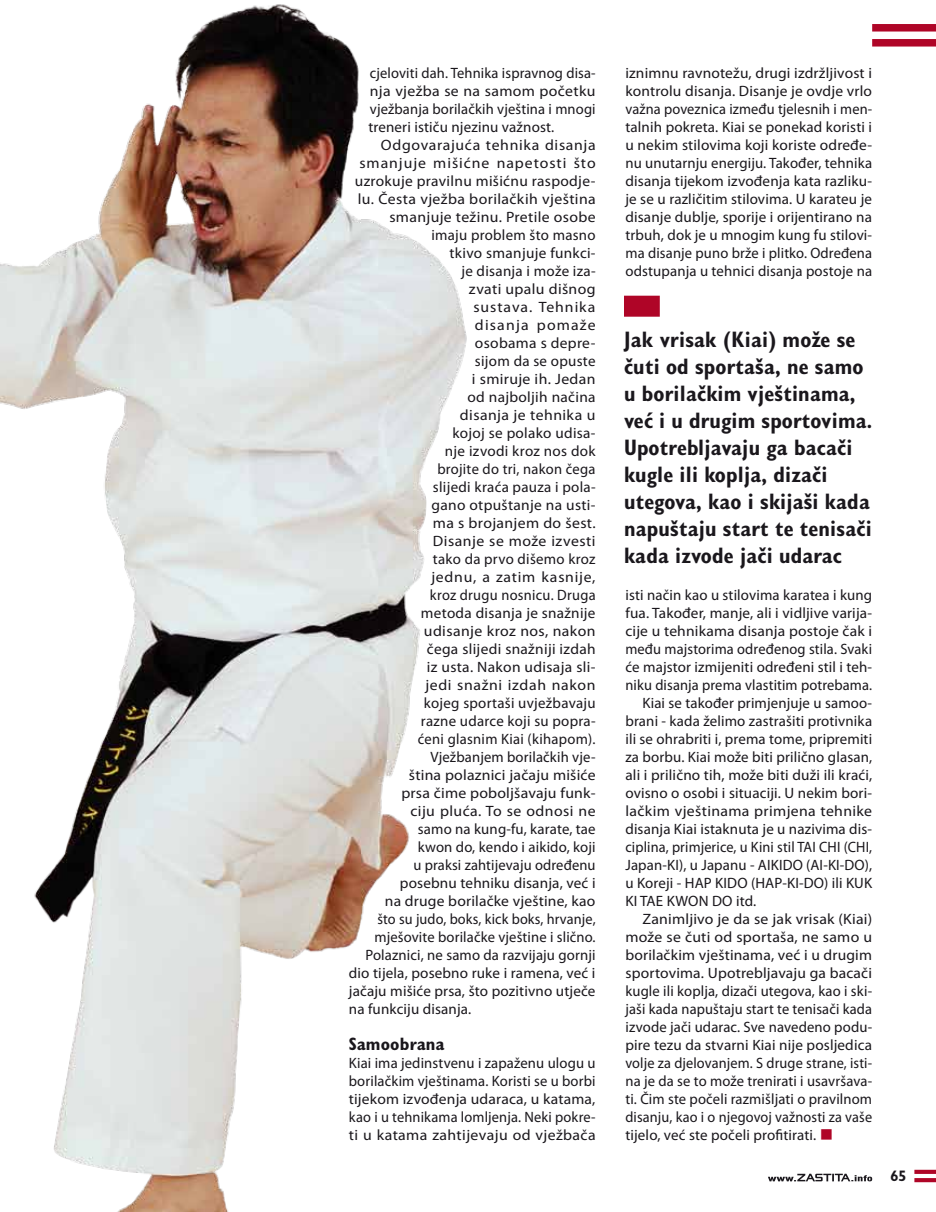
<style>
.page{position:relative;width:936px;height:1212px;background:#fff}
.page>*{position:absolute;margin:0;border:0;box-sizing:border-box;transform-origin:0 0}
.t1{font:700 condensed 22.5px/27px "Gill Sans Display MT Pro";letter-spacing:.01em;color:#1a171c}
.t2{font:700 condensed 18px "Gill Sans MT Pro";letter-spacing:.01em;color:#1a171c}
.t3{font:15px/18px "Myriad Pro";letter-spacing:.01em;color:#1a171c;text-align:justify}
.t4{font:15px "Myriad Pro";letter-spacing:.01em;color:#1a171c;scale:1.05 1}
.t5{font:15px/18px "Myriad Pro";letter-spacing:.01em;color:#1a171c;text-align:justify;scale:.96 1}
.t6{font:15px "Myriad Pro";letter-spacing:.01em;color:#1a171c;scale:.95 1}
.t7{font:15px "Myriad Pro";letter-spacing:.01em;color:#1a171c;scale:1.04 1}
.t8{font:15px "Myriad Pro";letter-spacing:.04em;color:#1a171c;scale:1.05 1}
.t9{font:15px "Myriad Pro";letter-spacing:.06em;color:#1a171c;scale:1.05 1}
.t10{font:15px "Myriad Pro";letter-spacing:.03em;color:#1a171c;scale:1.05 1}
.t11{font:15px "Myriad Pro";letter-spacing:.045em;color:#1a171c;scale:1.05 1}
.t12{font:15px "Myriad Pro";letter-spacing:.075em;color:#1a171c;scale:1.05 1}
.t13{font:700 15px "Gill Sans Display MT Pro";color:#1a171c}
.s1{color:#af0527}
</style>
<div class="page">
<svg style="left:914px;top:1170px;width:21px;height:4px"></svg>
<svg style="left:914px;top:1178px;width:21px;height:4px"></svg>
<div style="left:872px;top:24px;width:63px;height:8px;background:#af0527"></div>
<div style="left:872px;top:39px;width:63px;height:8px;background:#af0527"></div>
<svg style="left:768px;top:1174px;width:104px;height:7px"></svg>
<img style="left:0;top:4px;width:467px;height:1208px">
<div style="left:624px;top:296px;width:35px;height:21px;background:#af0527"></div>
<p class="t5" style="left:368px;top:63px;width:238px">cjeloviti dah. Tehnika ispravnog disa&shy;nja vježba se na samom početku vježbanja borilačkih vještina i mnogi treneri ističu njezinu važnost.</p>
<p class="t8" style="left:381px;top:135px;width:206px">Odgovarajuća tehnika disanja</p>
<p class="t9" style="left:359px;top:153px;width:226px">smanjuje mišićne napetosti što</p>
<p class="t3" style="left:355px;top:171px;width:242px">uzrokuje pravilnu mišićnu raspodje-</p>
<p class="t4" style="left:358px;top:189px;width:228px">lu. Česta vježba borilačkih vještina</p>
<p class="t4" style="left:389px;top:207px;width:198px">smanjuje težinu. Pretile osobe</p>
<p class="t3" style="left:431px;top:225px;width:166px">imaju problem što masno</p>
<p class="t3" style="left:449px;top:243px;width:148px">tkivo smanjuje funkci-</p>
<p class="t3" style="left:461px;top:261px;width:136px">je disanja i može iza-</p>
<p class="t4" style="left:469px;top:279px;width:122px">zvati upalu dišnog</p>
<p class="t9" style="left:473px;top:297px;width:118px">sustava. Tehnika</p>
<p class="t12" style="left:475px;top:315px;width:116px">disanja pomaže</p>
<p class="t3" style="left:475px;top:333px;width:122px">osobama s depre-</p>
<p class="t3" style="left:475px;top:351px;width:122px">sijom da se opuste</p>
<p class="t4" style="left:472px;top:369px;width:119px">i smiruje ih. Jedan</p>
<p class="t3" style="left:467px;top:387px;width:130px">od najboljih načina</p>
<p class="t4" style="left:460px;top:405px;width:131px">disanja je tehnika u</p>
<p class="t3" style="left:452px;top:423px;width:145px">kojoj se polako udisa-</p>
<p class="t3" style="left:445px;top:441px;width:152px">nje izvodi kroz nos dok</p>
<p class="t3" style="left:437px;top:459px;width:160px">brojite do tri, nakon čega</p>
<p class="t3" style="left:433px;top:477px;width:164px">slijedi kraća pauza i pola-</p>
<p class="t3" style="left:431px;top:495px;width:166px">gano otpuštanje na usti-</p>
<p class="t4" style="left:433px;top:513px;width:156px">ma s brojanjem do šest.</p>
<p class="t10" style="left:433px;top:531px;width:156px">Disanje se može izvesti</p>
<p class="t3" style="left:433px;top:549px;width:164px">tako da prvo dišemo kroz</p>
<p class="t11" style="left:431px;top:567px;width:158px">jednu, a zatim kasnije,</p>
<p class="t5" style="left:430px;top:585px;width:174px">kroz drugu nosnicu. Druga</p>
<p class="t3" style="left:421px;top:603px;width:176px">metoda disanja je snažnije</p>
<p class="t4" style="left:424px;top:621px;width:165px">udisanje kroz nos, nakon</p>
<p class="t3" style="left:427px;top:639px;width:170px">čega slijedi snažniji izdah</p>
<p class="t3" style="left:427px;top:657px;width:170px">iz usta. Nakon udisaja sli-</p>
<p class="t8" style="left:425px;top:675px;width:163px">jedi snažni izdah nakon</p>
<p class="t3" style="left:424px;top:693px;width:173px">kojeg sportaši uvježbavaju</p>
<p class="t3" style="left:421px;top:711px;width:176px">razne udarce koji su popra-</p>
<p class="t3" style="left:418px;top:729px;width:179px">ćeni glasnim Kiai (kihapom).</p>
<p class="t3" style="left:430px;top:747px;width:167px">Vježbanjem borilačkih vje-</p>
<p class="t4" style="left:409px;top:765px;width:179px">ština polaznici jačaju mišiće</p>
<p class="t4" style="left:401px;top:783px;width:186px">prsa čime poboljšavaju funk-</p>
<p class="t10" style="left:410px;top:801px;width:178px">ciju pluća. To se odnosi ne</p>
<p class="t3" style="left:418px;top:819px;width:179px">samo na kung-fu, karate, tae</p>
<p class="t3" style="left:418px;top:837px;width:179px">kwon do, kendo i aikido, koji</p>
<p class="t3" style="left:413px;top:855px;width:184px">u praksi zahtijevaju određenu</p>
<p class="t3" style="left:400px;top:873px;width:197px">posebnu tehniku disanja, već i</p>
<p class="t7" style="left:385px;top:891px;width:204px">na druge borilačke vještine, kao</p>
<p class="t6" style="left:377px;top:909px;width:231px">što su judo, boks, kick boks, hrvanje,</p>
<p class="t3" style="left:374px;top:927px;width:223px">mješovite borilačke vještine i slično.</p>
<p class="t3" style="left:365px;top:945px;width:232px">Polaznici, ne samo da razvijaju gornji</p>
<p class="t3" style="left:349px;top:963px;width:248px">dio tijela, posebno ruke i ramena, već i</p>
<p class="t3" style="left:349px;top:981px;width:248px">jačaju mišiće prsa, što pozitivno utječe</p>
<p class="t3" style="left:349px;top:999px;width:124px">na funkciju disanja.</p>
<p class="t2" style="left:349px;top:1033px;width:97px">Samoobrana</p>
<p class="t3" style="left:349px;top:1053px;width:248px">Kiai ima jedinstvenu i zapaženu ulogu u borilačkim vještinama. Koristi se u borbi tijekom izvođenja udaraca, u katama, kao i u tehnikama lomljenja. Neki pokre&shy;ti u katama zahtijevaju od vježbača</p>
<p class="t3" style="left:625px;top:63px;width:248px">iznimnu ravnotežu, drugi izdržljivost i kontrolu disanja. Disanje je ovdje vrlo važna poveznica između tjelesnih i men&shy;talnih pokreta. Kiai se ponekad koristi i u nekim stilovima koji koriste određe&shy;nu unutarnju energiju. Također, tehnika disanja tijekom izvođenja kata razliku&shy;je se u različitim stilovima. U karateu je disanje dublje, sporije i orijentirano na trbuh, dok je u mnogim kung fu stilovi&shy;ma disanje puno brže i plitko. Određena odstupanja u tehnici disanja postoje na</p>
<h1 class="t1" style="left:624px;top:325px;width:250px">Jak vrisak (Kiai) može se čuti od sportaša, ne samo u borilačkim vještinama, već i u drugim sportovima.<br>Upotrebljavaju ga bacači kugle ili koplja, dizači utegova, kao i skijaši kada napuštaju start te tenisači kada izvode jači udarac</h1>
<p class="t3" style="left:625px;top:585px;width:248px">isti način kao u stilovima karatea i kung</p>
<p class="t3" style="left:625px;top:603px;width:248px">fua. Također, manje, ali i vidljive varija-</p>
<p class="t7" style="left:625px;top:621px;width:238px">cije u tehnikama disanja postoje čak i</p>
<p class="t5" style="left:625px;top:639px;width:258px">među majstorima određenog stila. Svaki</p>
<p class="t3" style="left:625px;top:657px;width:248px">će majstor izmijeniti određeni stil i teh-</p>
<p class="t5" style="left:625px;top:675px;width:258px">niku disanja prema vlastitim potrebama.</p>
<p class="t3" style="left:642px;top:693px;width:231px">Kiai se također primjenjuje u samoo-</p>
<p class="t3" style="left:625px;top:711px;width:248px">brani - kada želimo zastrašiti protivnika</p>
<p class="t3" style="left:625px;top:729px;width:248px">ili se ohrabriti i, prema tome, pripremiti</p>
<p class="t3" style="left:625px;top:747px;width:248px">za borbu. Kiai može biti prilično glasan,</p>
<p class="t3" style="left:625px;top:765px;width:248px">ali i prilično tih, može biti duži ili kraći,</p>
<p class="t3" style="left:625px;top:783px;width:248px">ovisno o osobi i situaciji. U nekim bori-</p>
<p class="t4" style="left:625px;top:801px;width:236px">lačkim vještinama primjena tehnike</p>
<p class="t3" style="left:625px;top:819px;width:248px">disanja Kiai istaknuta je u nazivima dis-</p>
<p class="t6" style="left:625px;top:837px;width:261px">ciplina, primjerice, u Kini stil TAI CHI (CHI,</p>
<p class="t3" style="left:625px;top:855px;width:248px">Japan-KI), u Japanu - AIKIDO (AI-KI-DO),</p>
<p class="t3" style="left:625px;top:873px;width:248px">u Koreji - HAP KIDO (HAP-KI-DO) ili KUK</p>
<p class="t3" style="left:625px;top:891px;width:132px">KI TAE KWON DO itd.</p>
<p class="t4" style="left:642px;top:909px;width:220px">Zanimljivo je da se jak vrisak (Kiai)</p>
<p class="t4" style="left:625px;top:927px;width:236px">može se čuti od sportaša, ne samo u</p>
<p class="t3" style="left:625px;top:945px;width:248px">borilačkim vještinama, već i u drugim</p>
<p class="t3" style="left:625px;top:963px;width:248px">sportovima. Upotrebljavaju ga bacači</p>
<p class="t3" style="left:625px;top:981px;width:248px">kugle ili koplja, dizači utegova, kao i ski-</p>
<p class="t5" style="left:625px;top:999px;width:258px">jaši kada napuštaju start te tenisači kada</p>
<p class="t3" style="left:625px;top:1017px;width:248px">izvode jači udarac. Sve navedeno podu-</p>
<p class="t3" style="left:625px;top:1035px;width:248px">pire tezu da stvarni Kiai nije posljedica</p>
<p class="t6" style="left:625px;top:1053px;width:261px">volje za djelovanjem. S druge strane, isti-</p>
<p class="t3" style="left:625px;top:1071px;width:248px">na je da se to može trenirati i usavršava-</p>
<p class="t3" style="left:625px;top:1089px;width:248px">ti. Čim ste počeli razmišljati o pravilnom</p>
<p class="t6" style="left:625px;top:1107px;width:261px">disanju, kao i o njegovoj važnosti za vaše</p>
<p class="t3" style="left:625px;top:1125px;width:209px">tijelo, već ste počeli profitirati. <span class="s1">■</span></p>
<p class="t13" style="left:890px;top:1167px;width:17px">65</p>
</div>
